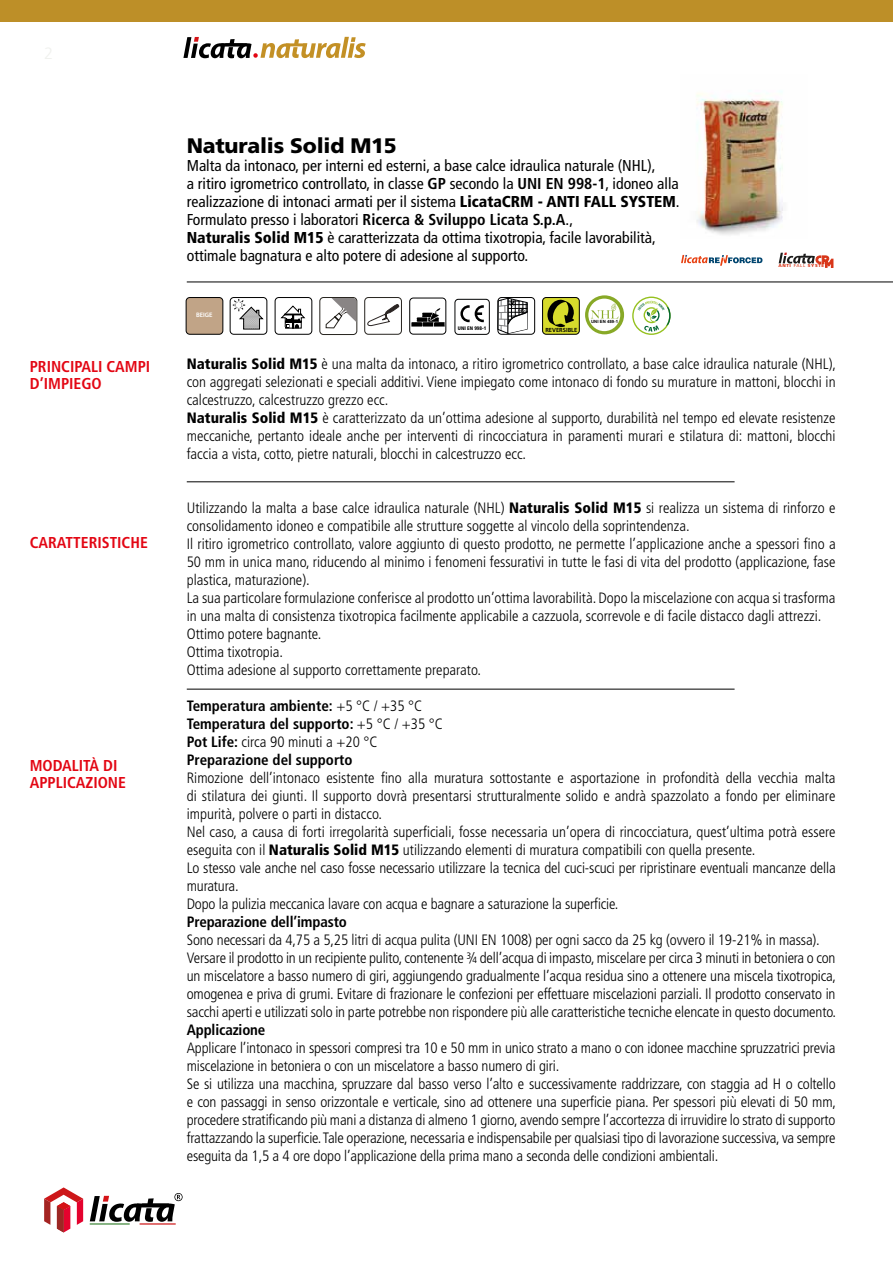
<style>
.page{position:relative;width:893px;height:1263px;background:#fff}
.page>*{position:absolute;margin:0;border:0;box-sizing:border-box;transform-origin:0 0}
.t1{font:900 21px "Frutiger LT Std";letter-spacing:-.01em;color:#000}
.t2{font:condensed 15.75px/18px "Frutiger LT Std";color:#000}
.t3{font:700 condensed 15.75px/16.5px "Frutiger LT Std";color:#e30613}
.t4{font:300 condensed 15px/18px "Frutiger LT Std";color:#000}
.t5{font:700 condensed 15px/18px "Frutiger LT Std";color:#000}
.t6{font:600 6.45px "Myriad Pro";color:#fff}
.t7{font:700 5.85px "Frutiger LT Std";color:#000}
.t8{font:900 condensed 5.1px "Frutiger";color:#000}
.t9{font:900 4.35px "Frutiger LT Std";letter-spacing:.145em;color:#d83518}
.t10{font:700 4.35px "Arial";color:#000}
.s1{font-weight:700}
.s2{font-weight:900}
.s3{font-weight:400}
.s4{font-weight:300}
</style>
<div class="page">
<svg style="left:44px;top:1187px;width:39px;height:45px"></svg>
<svg style="left:90px;top:1193px;width:93px;height:29px"></svg>
<hr style="left:90px;top:1223px;width:40px;height:1px;background:#3e8638">
<hr style="left:140px;top:1223px;width:36px;height:1px;background:#cd1719">
<svg style="left:183px;top:37px;width:183px;height:21px"></svg>
<hr style="left:187px;top:482px;width:548px;height:1px;background:#000">
<hr style="left:187px;top:689px;width:548px;height:1px;background:#000">
<hr style="left:187px;top:282px;width:706px;height:1px;background:#000">
<img style="left:696px;top:91px;width:87px;height:144px">
<div style="left:0;top:0;width:893px;height:21px;background:#bd8f28"></div>
<div style="left:230px;top:297px;width:37px;height:38px;border:1px solid #000;border-radius:4px"></div>
<svg style="left:233px;top:299px;width:31px;height:31px"></svg>
<div style="left:186px;top:297px;width:37px;height:37px;background:#c1a487;border-radius:4px"></div>
<div style="left:186px;top:297px;width:37px;height:38px;border:1px solid #000;border-radius:4px"></div>
<svg style="left:280px;top:305px;width:26px;height:24px"></svg>
<div style="left:275px;top:297px;width:37px;height:38px;border:1px solid #000;border-radius:4px"></div>
<div style="left:319px;top:297px;width:38px;height:38px;border:1px solid #26231e;border-radius:4px"></div>
<svg style="left:325px;top:298px;width:31px;height:30px"></svg>
<svg style="left:681px;top:255px;width:81px;height:11px"></svg>
<svg style="left:779px;top:253px;width:54px;height:15px"></svg>
<div style="left:497px;top:297px;width:38px;height:38px;border:1px solid #000;border-radius:4px"></div>
<svg style="left:497px;top:297px;width:31px;height:37px"></svg>
<div style="left:543px;top:297px;width:36px;height:37px;background:#d7db2c;border-radius:4px"></div>
<div style="left:542px;top:297px;width:38px;height:38px;border:1px solid #000;border-radius:4px"></div>
<svg style="left:547px;top:299px;width:27px;height:29px"></svg>
<svg style="left:585px;top:295px;width:39px;height:39px"></svg>
<div style="left:588px;top:299px;width:32px;height:32px;background:#fff;border-radius:50%"></div>
<svg style="left:591px;top:303px;width:27px;height:15px"></svg>
<div style="left:364px;top:297px;width:38px;height:38px;border:1px solid #26231e;border-radius:4px"></div>
<svg style="left:367px;top:304px;width:32px;height:22px"></svg>
<img style="left:409px;top:297px;width:38px;height:38px">
<div style="left:454px;top:299px;width:36px;height:36px;border:1px solid #010202;border-radius:3px"></div>
<svg style="left:460px;top:305px;width:24px;height:17px"></svg>
<div style="left:632px;top:297px;width:39px;height:38px;border:1px solid #95c11e;border-radius:50%"></div>
<svg style="left:638px;top:301px;width:33px;height:31px"></svg>
<p class="t3" style="left:30px;top:359px;width:122px">PRINCIPALI CAMPI<br>D’IMPIEGO</p>
<p class="t3" style="left:30px;top:534px;width:120px">CARATTERISTICHE</p>
<p class="t3" style="left:30px;top:758px;width:98px">MODALITÀ DI<br>APPLICAZIONE</p>
<h1 class="t1" style="left:187px;top:133px;width:211px">Naturalis Solid M15</h1>
<p class="t2" style="left:187px;top:157px;width:494px">Malta da intonaco, per interni ed esterni, a base calce idraulica naturale (NHL),<br>a ritiro igrometrico controllato, in classe <span class="s1">GP</span> secondo la <span class="s1">UNI EN 998-1</span>, idoneo alla realizzazione di intonaci armati per il sistema <span class="s2">LicataCRM - ANTI FALL SYSTEM</span>.<br>Formulato presso i laboratori <span class="s1">Ricerca &amp; Sviluppo Licata S.p.A</span>.,<br><span class="s2">Naturalis Solid M15</span> è caratterizzata da ottima tixotropia, facile lavorabilità, ottimale bagnatura e alto potere di adesione al supporto.</p>
<p class="t6" style="left:196px;top:311px;width:18px">BEIGE</p>
<p class="t8" style="left:458px;top:325px;width:30px">UNI EN 998-1</p>
<p class="t7" style="left:545px;top:327px;width:34px">REVERSIBLE</p>
<p class="t10" style="left:591px;top:318px;width:28px">UNI EN 459-1</p>
<p class="t9" style="left:778px;top:263px;width:47px">ANTI <span class="s3">FALL</span> SYSTE</p>
<p class="t4" style="left:187px;top:355px;width:651px"><span class="s2">Naturalis Solid M15</span> è una malta da intonaco, a ritiro igrometrico controllato, a base calce idraulica naturale (NHL), con aggregati selezionati e speciali additivi. Viene impiegato come intonaco di fondo su murature in mattoni, blocchi in calcestruzzo, calcestruzzo grezzo ecc.<br><span class="s2">Naturalis Solid M15</span> è caratterizzato da un’ottima adesione al supporto, durabilità nel tempo ed elevate resistenze meccaniche, pertanto ideale anche per interventi di rincocciatura in paramenti murari e stilatura di: mattoni, blocchi faccia a vista, cotto, pietre naturali, blocchi in calcestruzzo ecc.</p>
<p class="t4" style="left:187px;top:499px;width:650px">Utilizzando la malta a base calce idraulica naturale (NHL) <span class="s2">Naturalis Solid M15</span> si realizza un sistema di rinforzo e consolidamento idoneo e compatibile alle strutture soggette al vincolo della soprintendenza.<br>Il ritiro igrometrico controllato, valore aggiunto di questo prodotto, ne permette l’applicazione anche a spessori fino a 50 mm in unica mano, riducendo al minimo i fenomeni fessurativi in tutte le fasi di vita del prodotto (applicazione, fase plastica, maturazione).<br>La sua particolare formulazione conferisce al prodotto un’ottima lavorabilità. Dopo la miscelazione con acqua si trasforma in una malta di consistenza tixotropica facilmente applicabile a cazzuola, scorrevole e di facile distacco dagli attrezzi.<br>Ottimo potere bagnante.<br>Ottima tixotropia.<br>Ottima adesione al supporto correttamente preparato.</p>
<p class="t5" style="left:187px;top:697px;width:258px">Temperatura ambiente: <span class="s4">+5 °C / +35 °C </span>Temperatura del supporto: <span class="s4">+5 °C / +35 °C </span>Pot Life: <span class="s4">circa 90 minuti a +20 °C </span>Preparazione del supporto</p>
<p class="t4" style="left:187px;top:769px;width:650px">Rimozione dell’intonaco esistente fino alla muratura sottostante e asportazione in profondità della vecchia malta di stilatura dei giunti. Il supporto dovrà presentarsi strutturalmente solido e andrà spazzolato a fondo per eliminare impurità, polvere o parti in distacco.<br>Nel caso, a causa di forti irregolarità superficiali, fosse necessaria un’opera di rincocciatura, quest’ultima potrà essere eseguita con il <span class="s2">Naturalis Solid M15</span> utilizzando elementi di muratura compatibili con quella presente.<br>Lo stesso vale anche nel caso fosse necessario utilizzare la tecnica del cuci-scuci per ripristinare eventuali mancanze della muratura.<br>Dopo la pulizia meccanica lavare con acqua e bagnare a saturazione la superficie.</p>
<p class="t5" style="left:187px;top:913px;width:162px">Preparazione dell’impasto</p>
<p class="t4" style="left:187px;top:931px;width:651px">Sono necessari da 4,75 a 5,25 litri di acqua pulita (UNI EN 1008) per ogni sacco da 25 kg (ovvero il 19-21% in massa).<br>Versare il prodotto in un recipiente pulito, contenente ¾ dell’acqua di impasto, miscelare per circa 3 minuti in betoniera o con un miscelatore a basso numero di giri, aggiungendo gradualmente l’acqua residua sino a ottenere una miscela tixotropica, omogenea e priva di grumi. Evitare di frazionare le confezioni per effettuare miscelazioni parziali. Il prodotto conservato in sacchi aperti e utilizzati solo in parte potrebbe non rispondere più alle caratteristiche tecniche elencate in questo documento.</p>
<p class="t5" style="left:187px;top:1021px;width:80px">Applicazione</p>
<p class="t4" style="left:187px;top:1039px;width:651px">Applicare l’intonaco in spessori compresi tra 10 e 50 mm in unico strato a mano o con idonee macchine spruzzatrici previa miscelazione in betoniera o con un miscelatore a basso numero di giri.<br>Se si utilizza una macchina, spruzzare dal basso verso l’alto e successivamente raddrizzare, con staggia ad H o coltello e con passaggi in senso orizzontale e verticale, sino ad ottenere una superficie piana. Per spessori più elevati di 50 mm, procedere stratificando più mani a distanza di almeno 1 giorno, avendo sempre l’accortezza di irruvidire lo strato di supporto frattazzando la superficie. Tale operazione, necessaria e indispensabile per qualsiasi tipo di lavorazione successiva, va sempre eseguita da 1,5 a 4 ore dopo l’applicazione della prima mano a seconda delle condizioni ambientali.</p>
</div>
